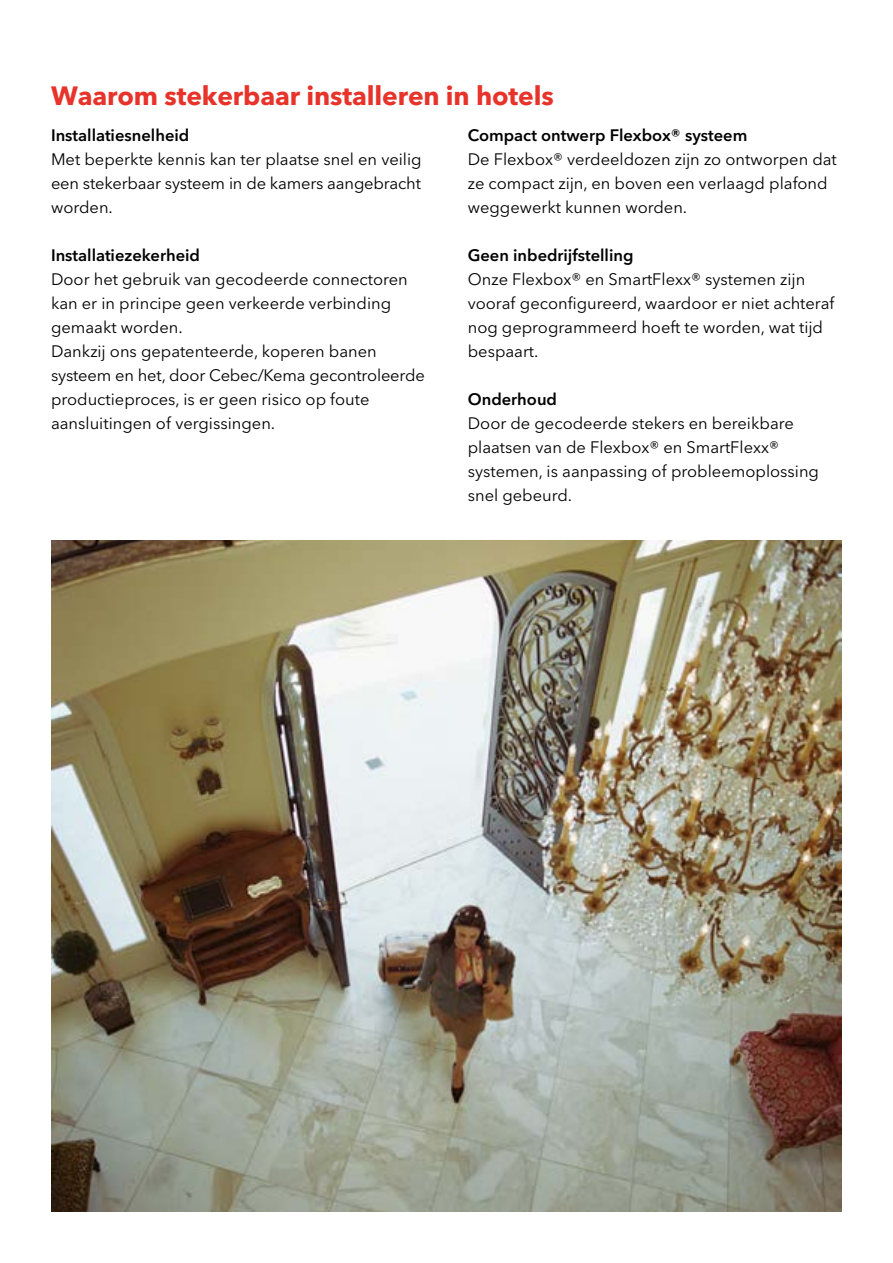
<style>
.page{position:relative;width:893px;height:1263px;background:#fff}
.page>*{position:absolute;margin:0;border:0;box-sizing:border-box;transform-origin:0 0}
.t1{font:700 26.25px "Avenir Next LT Pro";letter-spacing:-.005em;color:#e7332a}
.t2{font:16.5px/24px "Avenir Next LT Pro";color:#000}
.t3{font:600 16.5px "Avenir Next LT Pro";color:#000}
</style>
<div class="page">
<img style="left:51px;top:540px;width:791px;height:672px">
<h1 class="t1" style="left:51px;top:80px;width:504px">Waarom stekerbaar installeren in hotels</h1>
<p class="t3" style="left:51px;top:125px;width:140px">Installatiesnelheid</p>
<p class="t2" style="left:51px;top:147px;width:372px;text-align:justify">Met beperkte kennis kan ter plaatse snel en veilig een stekerbaar systeem in de kamers aangebracht worden.</p>
<p class="t3" style="left:51px;top:245px;width:151px">Installatiezekerheid</p>
<p class="t2" style="left:51px;top:267px;width:375px">Door het gebruik van gecodeerde connectoren kan er in principe geen verkeerde verbinding gemaakt worden.<br>Dankzij ons gepatenteerde, koperen banen systeem en het, door Cebec/Kema gecontroleerde productieproces, is er geen risico op foute aansluitingen of vergissingen.</p>
<p class="t3" style="left:468px;top:125px;width:281px">Compact ontwerp Flexbox® systeem</p>
<p class="t2" style="left:468px;top:147px;width:370px">De Flexbox® verdeeldozen zijn zo ontworpen dat ze compact zijn, en boven een verlaagd plafond weggewerkt kunnen worden.</p>
<p class="t3" style="left:468px;top:245px;width:167px">Geen inbedrijfstelling</p>
<p class="t2" style="left:468px;top:267px;width:368px">Onze Flexbox® en SmartFlexx® systemen zijn vooraf geconfigureerd, waardoor er niet achteraf nog geprogrammeerd hoeft te worden, wat tijd bespaart.</p>
<p class="t3" style="left:468px;top:389px;width:91px">Onderhoud</p>
<p class="t2" style="left:468px;top:411px;width:353px">Door de gecodeerde stekers en bereikbare plaatsen van de Flexbox® en SmartFlexx® systemen, is aanpassing of probleemoplossing snel gebeurd.</p>
</div>
